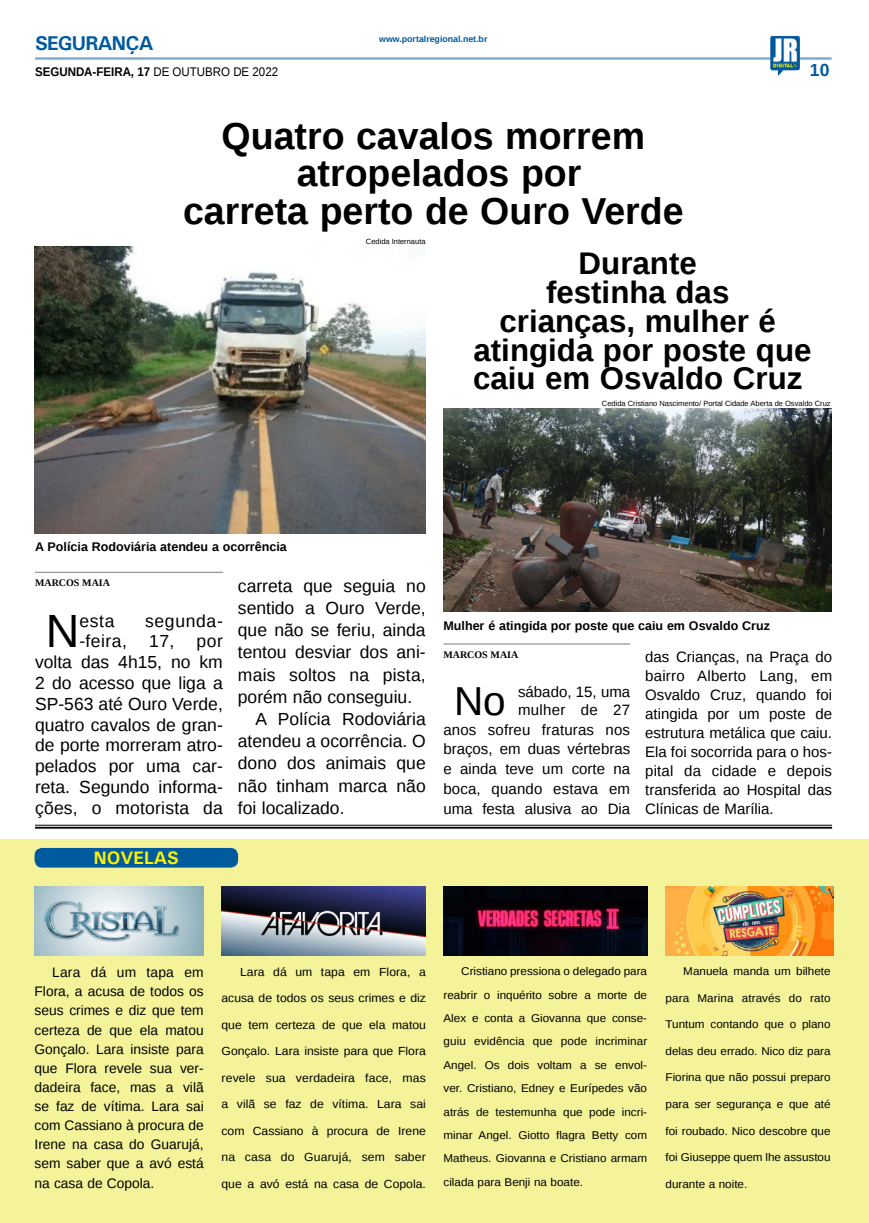
<style>
.page{position:relative;width:869px;height:1223px;background:#fff}
.page>*{position:absolute;margin:0;border:0;box-sizing:border-box;transform-origin:0 0}
.MATÉRIA{font:46.62px "Liberation Sans";color:#000}
.MATÉRIA-2{font:40.38px "Liberation Sans";color:#000}
.TÍTULO{font:700 37.5px "Liberation Sans";color:#000}
.TÍTULO-2{font:700 31.25px/28.8px "Liberation Sans";color:#000}
.TITULO_PG{font:700 20px "Univers";letter-spacing:-.04em;color:#005a9e}
.t1{font:700 18.12px "Univers";color:#fff200}
.MATÉRIA-3{font:17.5px/22.1px "Liberation Sans";color:#000;text-align:justify}
.MATÉRIA-4{font:17.5px "Liberation Sans";letter-spacing:.04em;color:#000}
.TÍTULO-3{font:700 17.5px "Liberation Sans";color:#005a9e}
.MATÉRIA-5{font:15px/19px "Liberation Sans";color:#000;text-align:justify}
.MATÉRIA-6{font:13.75px/19.1px "Liberation Sans";color:#000;text-align:justify}
.LEGENDA{font:700 12.5px "Liberation Sans";color:#000}
.DATA_PG{font:700 12.5px "Liberation Sans";color:#000;scale:.92 1}
.MATÉRIA-7{font:11.75px "Liberation Sans";color:#000;scale:1.04 1}
.MATÉRIA-8{font:11.25px/23.4px "Liberation Sans";color:#000;text-align:justify;scale:1.04 1}
.CRÉDITO_NOME{font:700 10px "Liberation Serif";color:#000}
.DATA_PG-2{font:700 8.75px "Liberation Sans";color:#005a9e}
.CRÉDITO_FOTO{font:7.5px "Liberation Sans";color:#000}
.s1{font-weight:400}
</style>
<div class="page">
<hr style="left:35px;top:57px;width:796px;height:3px;background:#005a9e">
<img style="left:769px;top:36px;width:30px;height:40px">
<div style="left:0;top:839px;width:868px;height:383px;background:#f5f39a"></div>
<div style="left:35px;top:848px;width:203px;height:19px;background:#005b9e;border-radius:8px"></div>
<hr style="left:35px;top:825px;width:796px;height:1px;background:#000101">
<hr style="left:35px;top:826px;width:796px;height:2px;background:#000101">
<img style="left:221px;top:886px;width:204px;height:69px">
<img style="left:665px;top:886px;width:168px;height:69px">
<img style="left:443px;top:886px;width:204px;height:69px">
<img style="left:35px;top:886px;width:169px;height:69px">
<img style="left:35px;top:246px;width:390px;height:288px">
<hr style="left:35px;top:571px;width:188px;height:2px;background:#939598">
<img style="left:443px;top:409px;width:388px;height:202px">
<hr style="left:443px;top:643px;width:187px;height:1px;background:#939598">
<p class="TITULO_PG" style="left:35px;top:31px;width:120px">SEGURANÇA</p>
<p class="DATA_PG" style="left:35px;top:63px;width:265px">SEGUNDA-FEIRA, 17 <span class="s1">DE OUTUBRO DE 2022</span></p>
<p class="DATA_PG-2" style="left:379px;top:33px;width:110px">www.portalregional.net.br</p>
<p class="TÍTULO" style="left:221px;top:110px;width:425px">Quatro cavalos morrem</p>
<p class="TÍTULO" style="left:296px;top:148px;width:286px">atropelados por</p>
<p class="TÍTULO" style="left:183px;top:185px;width:502px">carreta perto de Ouro Verde</p>
<p class="CRÉDITO_FOTO" style="left:366px;top:237px;width:61px">Cedida Internauta</p>
<p class="TÍTULO-3" style="left:809px;top:58px;width:21px">10</p>
<p class="TÍTULO-2" style="left:578px;top:249px;width:120px">Durante</p>
<p class="TÍTULO-2" style="left:545px;top:277px;width:185px">festinha das</p>
<p class="TÍTULO-2" style="left:499px;top:306px;width:278px">crianças, mulher é</p>
<p class="TÍTULO-2" style="left:473px;top:335px;width:340px">atingida por poste que caiu em Osvaldo Cruz</p>
<p class="CRÉDITO_FOTO" style="left:601px;top:399px;width:230px">Cedida Cristiano Nascimento/ Portal Cidade Aberta de Osvaldo Cruz</p>
<p class="LEGENDA" style="left:35px;top:538px;width:253px">A Polícia Rodoviária atendeu a ocorrência</p>
<p class="CRÉDITO_NOME" style="left:35px;top:576px;width:76px">MARCOS MAIA</p>
<p class="MATÉRIA" style="left:46px;top:605px;width:35px">N</p>
<p class="MATÉRIA-3" style="left:79px;top:611px;width:37px">esta</p>
<p class="MATÉRIA-4" style="left:145px;top:611px;width:79px">segunda-</p>
<p class="MATÉRIA-3" style="left:79px;top:631px;width:49px">-feira,</p>
<p class="MATÉRIA-3" style="left:149px;top:631px;width:27px">17,</p>
<p class="MATÉRIA-3" style="left:35px;top:631px;width:189px;line-height:20.8px;text-indent:161px">por volta das 4h15, no km 2 do acesso que liga a SP-563 até Ouro Verde, quatro cavalos de gran&shy;de porte morreram atro&shy;pelados por uma car&shy;reta. Segundo informa&shy;ções, o motorista da</p>
<p class="t1" style="left:94px;top:846px;width:87px">NOVELAS</p>
<p class="MATÉRIA-3" style="left:238px;top:575px;width:189px">carreta que seguia no sentido a Ouro Verde, que não se feriu, ainda tentou desviar dos ani&shy;mais soltos na pista, porém não conseguiu.</p>
<p class="MATÉRIA-3" style="left:238px;top:708px;width:189px;text-indent:18px">A Polícia Rodoviária atendeu a ocorrência. O dono dos animais que não tinham marca não foi localizado.</p>
<p class="LEGENDA" style="left:443px;top:616px;width:328px">Mulher é atingida por poste que caiu em Osvaldo Cruz</p>
<p class="CRÉDITO_NOME" style="left:443px;top:647px;width:76px">MARCOS MAIA</p>
<p class="MATÉRIA-2" style="left:454px;top:678px;width:53px">No</p>
<p class="MATÉRIA-5" style="left:518px;top:684px;width:113px;line-height:17.5px">sábado, 15, uma mulher de 27</p>
<p class="MATÉRIA-5" style="left:443px;top:720px;width:188px;line-height:19.9px">anos sofreu fraturas nos braços, em duas vértebras e ainda teve um corte na boca, quando estava em uma festa alusiva ao Dia</p>
<p class="MATÉRIA-5" style="left:645px;top:647px;width:188px">das Crianças, na Praça do bairro Alberto Lang, em Osvaldo Cruz, quando foi atingida por um poste de estrutura metálica que caiu.<br>Ela foi socorrida para o hos&shy;pital da cidade e depois transferida ao Hospital das Clínicas de Marília.</p>
<p class="MATÉRIA-6" style="left:35px;top:963px;width:171px;text-indent:18px">Lara dá um tapa em Flora, a acusa de todos os seus crimes e diz que tem certeza de que ela matou Gonçalo. Lara insiste para que Flora revele sua ver&shy;dadeira face, mas a vilã se faz de vítima. Lara sai com Cassiano à procura de Irene na casa do Guarujá, sem saber que a avó está na casa de Copola.</p>
<p class="MATÉRIA-7" style="left:240px;top:965px;width:180px">Lara dá um tapa em Flora, a</p>
<p class="MATÉRIA-7" style="left:221px;top:991px;width:198px">acusa de todos os seus crimes e diz</p>
<p class="MATÉRIA-7" style="left:221px;top:1018px;width:198px">que tem certeza de que ela matou</p>
<p class="MATÉRIA-7" style="left:221px;top:1044px;width:198px">Gonçalo. Lara insiste para que Flora</p>
<p class="MATÉRIA-7" style="left:221px;top:1070px;width:198px">revele sua verdadeira face, mas</p>
<p class="MATÉRIA-7" style="left:221px;top:1097px;width:198px">a vilã se faz de vítima. Lara sai</p>
<p class="MATÉRIA-7" style="left:221px;top:1123px;width:198px">com Cassiano à procura de Irene</p>
<p class="MATÉRIA-7" style="left:221px;top:1150px;width:198px">na casa do Guarujá, sem saber</p>
<p class="MATÉRIA-7" style="left:221px;top:1176px;width:198px">que a avó está na casa de Copola.</p>
<p class="MATÉRIA-8" style="left:443px;top:960px;width:197px;text-indent:18px">Cristiano pressiona o delegado para reabrir o inquérito sobre a morte de Alex e conta a Giovanna que conse&shy;guiu evidência que pode incriminar Angel. Os dois voltam a se envol&shy;ver. Cristiano, Edney e Eurípedes vão atrás de testemunha que pode incri&shy;minar Angel. Giotto flagra Betty com Matheus. Giovanna e Cristiano armam cilada para Benji na boate.</p>
<p class="MATÉRIA-8" style="left:683px;top:960px;width:143px">Manuela manda um bilhete</p>
<p class="MATÉRIA-8" style="left:665px;top:986px;width:160px">para Marina através do rato</p>
<p class="MATÉRIA-8" style="left:665px;top:1013px;width:160px">Tuntum contando que o plano</p>
<p class="MATÉRIA-8" style="left:665px;top:1039px;width:160px">delas deu errado. Nico diz para</p>
<p class="MATÉRIA-8" style="left:665px;top:1066px;width:160px">Fiorina que não possui preparo</p>
<p class="MATÉRIA-8" style="left:665px;top:1092px;width:160px">para ser segurança e que até</p>
<p class="MATÉRIA-8" style="left:665px;top:1119px;width:160px">foi roubado. Nico descobre que</p>
<p class="MATÉRIA-8" style="left:665px;top:1145px;width:160px">foi Giuseppe quem lhe assustou</p>
<p class="MATÉRIA-8" style="left:665px;top:1172px;width:80px">durante a noite.</p>
</div>
